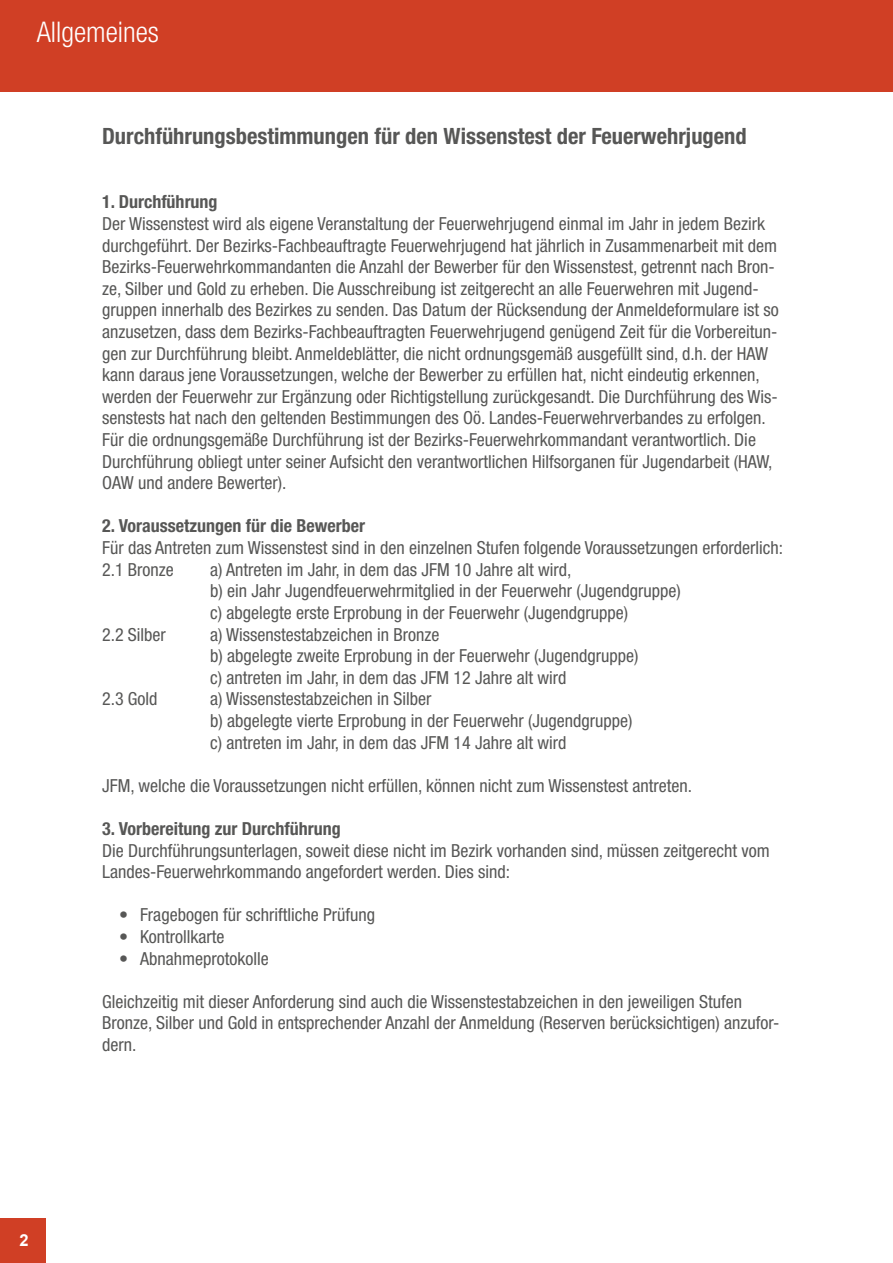
<style>
.page{position:relative;width:893px;height:1263px;background:#fff}
.page>*{position:absolute;margin:0;border:0;box-sizing:border-box;transform-origin:0 0}
.t1{font:300 condensed 28.5px "Helvetica Neue LT Std";color:#fff}
.t2{font:700 condensed 22.5px "Helvetica Neue LT Std";color:#575756}
.t3{font:condensed 18px/21.6px "Helvetica Neue LT Pro";color:#575756}
.t4{font:700 condensed 18px "Helvetica Neue LT Std";color:#575756}
.t5{font:700 16.5px "Arial";color:#fff}
</style>
<div class="page">
<div style="left:0;top:0;width:893px;height:91px;background:#d03f25"></div>
<div style="left:0;top:1218px;width:46px;height:45px;background:#d03f25"></div>
<h1 class="t1" style="left:37px;top:16px;width:124px">Allgemeines</h1>
<p class="t2" style="left:102px;top:122px;width:646px">Durchführungsbestimmungen für den Wissenstest der Feuerwehrjugend</p>
<p class="t4" style="left:102px;top:191px;width:117px">1. Durchführung</p>
<p class="t3" style="left:102px;top:213px;width:678px">Der Wissenstest wird als eigene Veranstaltung der Feuerwehrjugend einmal im Jahr in jedem Bezirk durchgeführt. Der Bezirks-Fachbeauftragte Feuerwehrjugend hat jährlich in Zusammenarbeit mit dem Bezirks-Feuerwehrkommandanten die Anzahl der Bewerber für den Wissenstest, getrennt nach Bron&shy;ze, Silber und Gold zu erheben. Die Ausschreibung ist zeitgerecht an alle Feuerwehren mit Jugend&shy;gruppen innerhalb des Bezirkes zu senden. Das Datum der Rücksendung der Anmeldeformulare ist so anzusetzen, dass dem Bezirks-Fachbeauftragten Feuerwehrjugend genügend Zeit für die Vorbereitun&shy;gen zur Durchführung bleibt. Anmeldeblätter, die nicht ordnungsgemäß ausgefüllt sind, d.h. der HAW kann daraus jene Voraussetzungen, welche der Bewerber zu erfüllen hat, nicht eindeutig erkennen, werden der Feuerwehr zur Ergänzung oder Richtigstellung zurückgesandt. Die Durchführung des Wis&shy;senstests hat nach den geltenden Bestimmungen des Oö. Landes-Feuerwehrverbandes zu erfolgen.<br>Für die ordnungsgemäße Durchführung ist der Bezirks-Feuerwehrkommandant verantwortlich. Die Durchführung obliegt unter seiner Aufsicht den verantwortlichen Hilfsorganen für Jugendarbeit (HAW, OAW und andere Bewerter).</p>
<p class="t4" style="left:102px;top:515px;width:265px">2. Voraussetzungen für die Bewerber</p>
<p class="t3" style="left:102px;top:537px;width:683px">Für das Antreten zum Wissenstest sind in den einzelnen Stufen folgende Voraussetzungen erforderlich:<br>2.1 Bronze</p>
<p class="t3" style="left:210px;top:558px;width:472px">a) Antreten im Jahr, in dem das JFM 10 Jahre alt wird,<br>b) ein Jahr Jugendfeuerwehrmitglied in der Feuerwehr (Jugendgruppe) c) abgelegte erste Erprobung in der Feuerwehr (Jugendgruppe)</p>
<p class="t3" style="left:102px;top:623px;width:65px">2.2 Silber</p>
<p class="t3" style="left:210px;top:623px;width:430px">a) Wissenstestabzeichen in Bronze<br>b) abgelegte zweite Erprobung in der Feuerwehr (Jugendgruppe) c) antreten im Jahr, in dem das JFM 12 Jahre alt wird</p>
<p class="t3" style="left:102px;top:688px;width:57px">2.3 Gold</p>
<p class="t3" style="left:210px;top:688px;width:424px">a) Wissenstestabzeichen in Silber<br>b) abgelegte vierte Erprobung in der Feuerwehr (Jugendgruppe) c) antreten im Jahr, in dem das JFM 14 Jahre alt wird</p>
<p class="t3" style="left:102px;top:774px;width:591px">JFM, welche die Voraussetzungen nicht erfüllen, können nicht zum Wissenstest antreten.</p>
<p class="t4" style="left:102px;top:818px;width:240px">3. Vorbereitung zur Durchführung</p>
<p class="t3" style="left:102px;top:839px;width:669px">Die Durchführungsunterlagen, soweit diese nicht im Bezirk vorhanden sind, müssen zeitgerecht vom<br>Landes-Feuerwehrkommando angefordert werden. Dies sind:</p>
<p class="t3" style="left:119px;top:904px;width:257px">• Fragebogen für schriftliche Prüfung</p>
<p class="t3" style="left:119px;top:926px;width:107px">• Kontrollkarte</p>
<p class="t3" style="left:119px;top:947px;width:151px">• Abnahmeprotokolle</p>
<p class="t3" style="left:102px;top:990px;width:679px">Gleichzeitig mit dieser Anforderung sind auch die Wissenstestabzeichen in den jeweiligen Stufen<br>Bronze, Silber und Gold in entsprechender Anzahl der Anmeldung (Reserven berücksichtigen) anzufor&shy;dern.</p>
<p class="t5" style="left:19px;top:1228px;width:11px">2</p>
</div>
